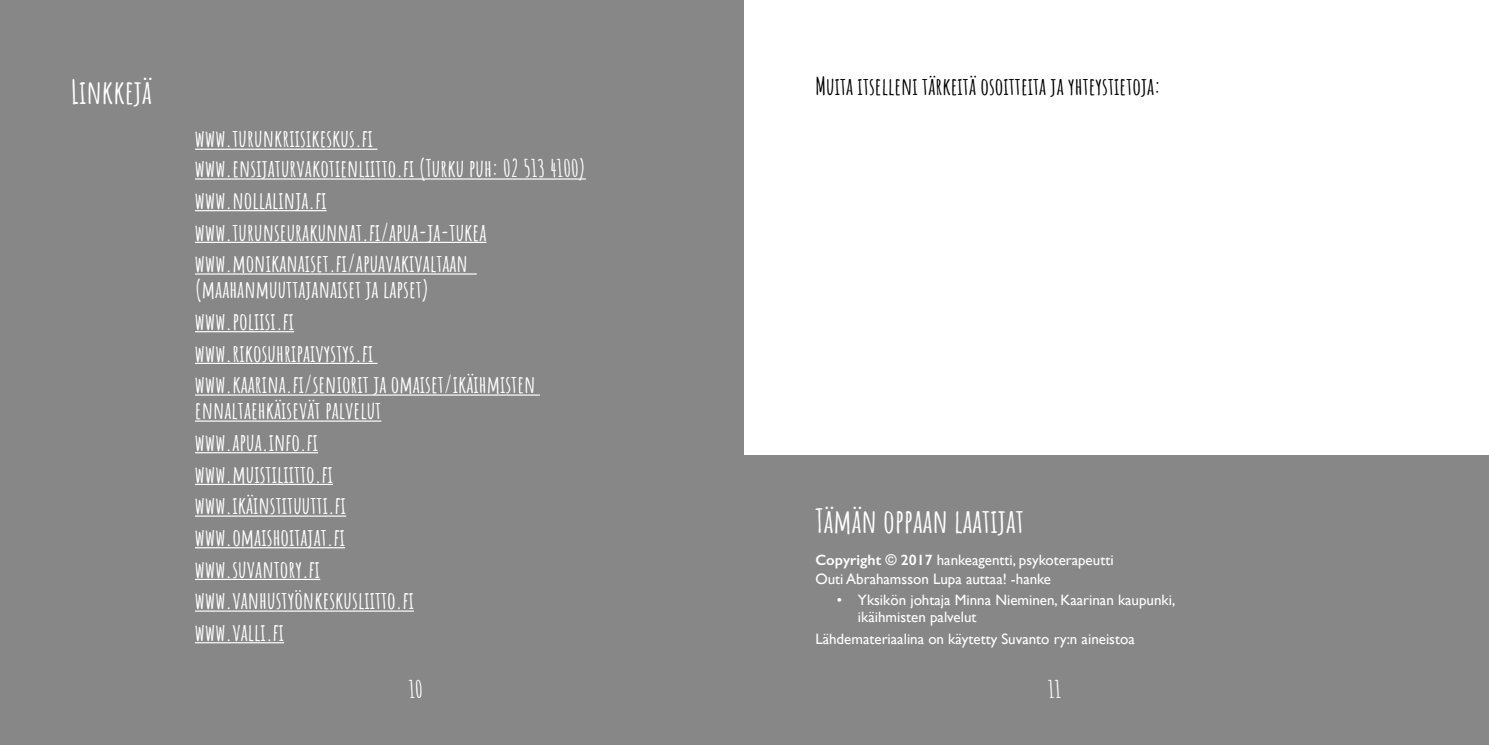
<style>
.page{position:relative;width:1489px;height:745px;background:#fff}
.page>*{position:absolute;margin:0;border:0;box-sizing:border-box;transform-origin:0 0}
.t1{font:700 32.5px "Amatic SC";color:#fff}
.t2{font:700 23.75px/31.6px "Amatic SC";color:#fff}
.t3{font:700 23.75px "Amatic SC";color:#000}
.t4{font:15px/18px "Gill Sans";color:#fff}
.s1{font-weight:600}
</style>
<div class="page">
<div style="left:0;top:0;width:744px;height:744px;background:#878787"></div>
<div style="left:744px;top:0;width:744px;height:744px;background:#878787"></div>
<div style="left:744px;top:0;width:744px;height:454px;background:#fff"></div>
<hr style="left:195px;top:148px;width:182px;height:2px;background:#fff">
<hr style="left:195px;top:178px;width:391px;height:1px;background:#fff">
<hr style="left:195px;top:210px;width:131px;height:1px;background:#fff">
<hr style="left:195px;top:241px;width:291px;height:2px;background:#fff">
<hr style="left:195px;top:273px;width:281px;height:1px;background:#fff">
<hr style="left:195px;top:331px;width:99px;height:1px;background:#fff">
<hr style="left:195px;top:362px;width:182px;height:2px;background:#fff">
<hr style="left:195px;top:394px;width:345px;height:1px;background:#fff">
<hr style="left:195px;top:420px;width:186px;height:1px;background:#fff">
<hr style="left:195px;top:452px;width:123px;height:1px;background:#fff">
<hr style="left:195px;top:483px;width:138px;height:1px;background:#fff">
<hr style="left:195px;top:515px;width:151px;height:1px;background:#fff">
<hr style="left:195px;top:547px;width:150px;height:1px;background:#fff">
<hr style="left:195px;top:578px;width:125px;height:1px;background:#fff">
<hr style="left:195px;top:610px;width:219px;height:1px;background:#fff">
<hr style="left:195px;top:641px;width:89px;height:2px;background:#fff">
<h1 class="t1" style="left:71px;top:67px;width:82px">Linkkejä</h1>
<p class="t3" style="left:815px;top:68px;width:347px">Muita itselleni tärkeitä osoitteita ja yhteystietoja:</p>
<p class="t2" style="left:195px;top:121px;width:392px;line-height:31.1px">www.turunkriisikeskus.fi www.ensijaturvakotienliitto.fi (Turku puh: 02 513 4100) www.nollalinja.fi www.turunseurakunnat.fi/apua-ja-tukea www.monikanaiset.fi/apuavakivaltaan</p>
<p class="t2" style="left:195px;top:272px;width:342px">(maahanmuuttajanaiset ja lapset)<br>www.poliisi.fi<br>www.rikosuhripaivystys.fi www.kaarina.fi/seniorit ja omaiset/ikäihmisten</p>
<p class="t2" style="left:195px;top:393px;width:220px">ennaltaehkäisevät palvelut www.apua.info.fi www.muistiliitto.fi www.ikäinstituutti.fi www.omaishoitajat.fi www.suvantory.fi www.vanhustyönkeskusliitto.fi www.valli.fi</p>
<h1 class="t1" style="left:815px;top:496px;width:210px">Tämän oppaan laatijat</h1>
<p class="t4" style="left:815px;top:551px;width:300px"><span class="s1">Copyright © 2017</span> hankeagentti, psykoterapeutti<br>Outi Abrahamsson Lupa auttaa! -hanke</p>
<p class="t4" style="left:857px;top:590px;width:319px;line-height:17.5px;text-indent:-21px">• Yksikön johtaja Minna Nieminen, Kaarinan kaupunki, ikäihmisten palvelut</p>
<p class="t4" style="left:815px;top:629px;width:321px">Lähdemateriaalina on käytetty Suvanto ry:n aineistoa</p>
<p class="t2" style="left:408px;top:671px;width:16px">10</p>
<p class="t2" style="left:1048px;top:671px;width:14px">11</p>
</div>
